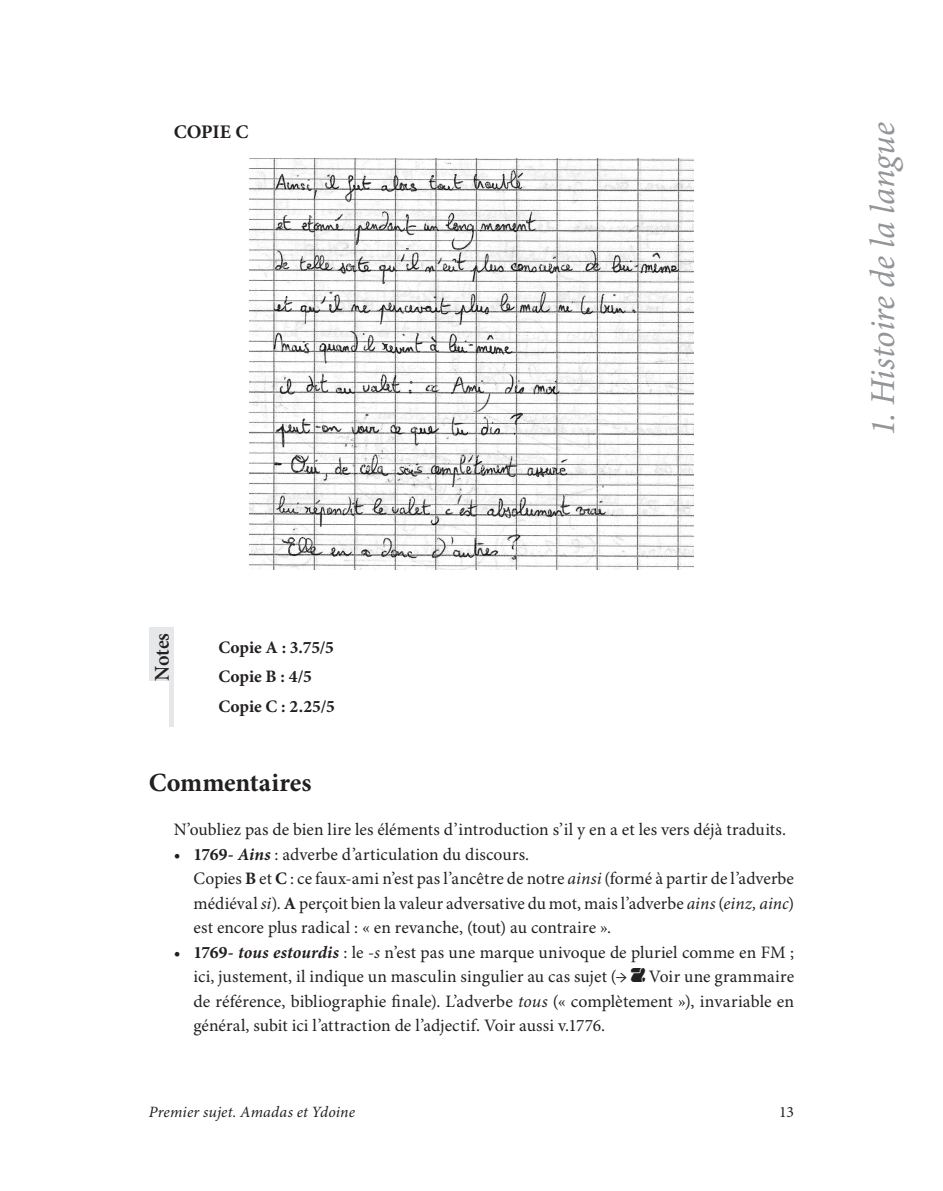
<style>
.page{position:relative;width:943px;height:1191px;background:#fff}
.page>*{position:absolute;margin:0;border:0;box-sizing:border-box;transform-origin:0 0}
.t1{font:italic 35px "Minion Pro";color:#939598}
.t2{font:700 26.25px "Minion Pro";color:#231f20}
.t3{font:600 21px "Minion Pro";letter-spacing:-.015em;color:#231f20}
.t4{font:700 19.25px "Minion Pro";letter-spacing:-.005em;color:#231f20}
.t5{font:17.5px/24.5px "Minion Pro";letter-spacing:.005em;color:#231f20}
.t6{font:700 17.5px/29.4px "Minion Pro";letter-spacing:-.005em;color:#231f20}
.t7{font:italic 15.75px "Minion Pro";letter-spacing:.01em;color:#231f20}
.t8{font:15.75px "Minion Pro";color:#231f20}
.s1{font-weight:700}
.s2{font-weight:700;font-style:italic}
.s3{font-style:italic}
</style>
<div class="page">
<div style="left:169px;top:659px;width:5px;height:38px;background:#e6e7e9"></div>
<div style="left:169px;top:689px;width:5px;height:37px;background:#e6e7e9"></div>
<img style="left:249px;top:158px;width:444px;height:411px">
<div style="left:149px;top:628px;width:25px;height:53px;background:#e6e7e9"></div>
<p class="t4" style="left:174px;top:124px;width:76px">COPIE C</p>
<h1 class="t1" style="left:868px;top:436px;width:315px;rotate:-90deg">1. Histoire de la langue</h1>
<p class="t3" style="left:154px;top:681px;width:50px;rotate:-90deg">Notes</p>
<p class="t6" style="left:218px;top:634px;width:118px">Copie A : 3.75/5<br>Copie B : 4/5<br>Copie C : 2.25/5</p>
<h2 class="t2" style="left:149px;top:772px;width:164px">Commentaires</h2>
<p class="t5" style="left:174px;top:819px;width:614px">N’oubliez pas de bien lire les éléments d’introduction s’il y en a et les vers déjà traduits.</p>
<p class="t5" style="left:193px;top:843px;width:602px;text-indent:-20px">• <span class="s1">1769-</span> <span class="s2">Ains</span> : adverbe d’articulation du discours.<br>Copies <span class="s1">B</span> et <span class="s1">C</span> : ce faux-ami n’est pas l’ancêtre de notre <span class="s3">ainsi</span> (formé à partir de l’adverbe médiéval <span class="s3">si</span>). <span class="s1">A</span> perçoit bien la valeur adversative du mot, mais l’adverbe <span class="s3">ains</span> (<span class="s3">einz, ainc</span>) est encore plus radical : « en revanche, (tout) au contraire ».</p>
<p class="t5" style="left:193px;top:941px;width:602px;text-align:justify;text-indent:-20px">• <span class="s1">1769-</span> <span class="s2">tous estourdis</span> : le <span class="s3">-s</span> n’est pas une marque univoque de pluriel comme en FM ; ici, justement, il indique un masculin singulier au cas sujet (→ Voir une grammaire de référence, bibliographie finale). L’adverbe <span class="s3">tous</span> (« complètement »), invariable en général, subit ici l’attraction de l’adjectif. Voir aussi v.1776.</p>
<p class="t7" style="left:149px;top:1105px;width:208px">Premier sujet. Amadas et Ydoine</p>
<p class="t8" style="left:779px;top:1105px;width:16px">13</p>
</div>
